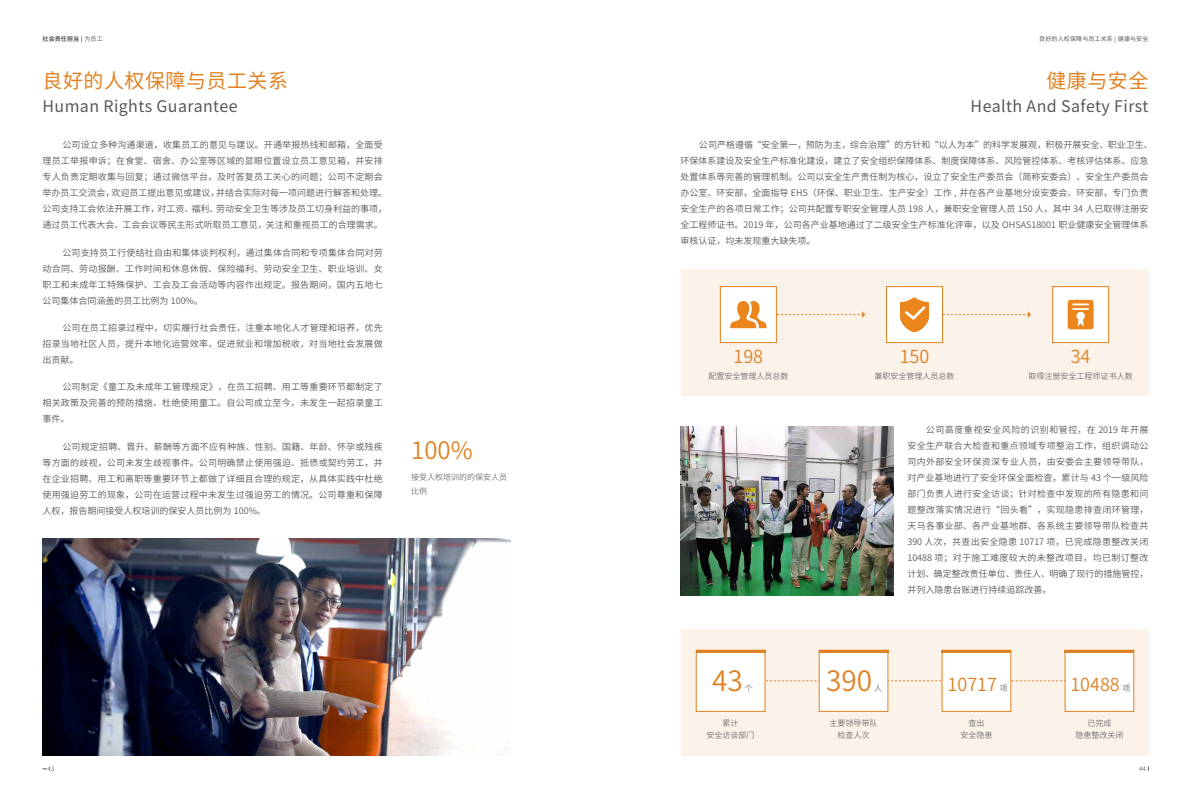
<style>
.page{position:relative;width:1191px;height:808px;background:#fff}
.page>*{position:absolute;margin:0;border:0;box-sizing:border-box;transform-origin:0 0}
.t1{font:28px "Source Han Sans CN";color:#e08224}
.t2{font:24px "Source Han Sans CN";color:#e08224}
.t3{font:20px "Source Han Sans CN";letter-spacing:.025em;color:#e08224}
.t4{font:18px "Source Han Sans CN";color:#e08224}
.t5{font:16px "Source Han Sans CN";letter-spacing:.025em;color:#585857}
.t6{font:9px/16px "Source Han Sans CN";color:#585857;text-align:justify}
.t7{font:8px/12.3px "Source Han Sans CN";color:#727171;text-align:center}
.t8{font:6px "Source Han Sans CN";letter-spacing:.025em;color:#585857}
.t9{font:700 6px "Source Han Sans CN";letter-spacing:.025em;color:#585857}
.t10{font:6px "Source Han Sans CN";color:#585857}
.s1{font-weight:400}
</style>
<div class="page">
<div style="left:681px;top:269px;width:467px;height:126px;background:#fbf2e9"></div>
<div style="left:681px;top:629px;width:467px;height:126px;background:#fbf2e9"></div>
<img style="left:43px;top:539px;width:467px;height:216px">
<svg style="left:695px;top:650px;width:439px;height:62px"></svg>
<img style="left:680px;top:427px;width:213px;height:168px">
<svg style="left:886px;top:286px;width:145px;height:57px"></svg>
<svg style="left:720px;top:286px;width:145px;height:57px"></svg>
<svg style="left:1052px;top:286px;width:57px;height:57px"></svg>
<p class="t9" style="left:43px;top:35px;width:62px">社会责任担当 | <span class="s1">为员工</span></p>
<p class="t8" style="left:1039px;top:35px;width:111px">良好的人权保障与员工关系 | 健康与安全</p>
<h3 class="t3" style="left:43px;top:69px;width:247px">良好的人权保障与员工关系</h3>
<h3 class="t3" style="left:1046px;top:69px;width:103px">健康与安全</h3>
<h3 class="t5" style="left:43px;top:97px;width:197px">Human Rights Guarantee</h3>
<h3 class="t5" style="left:970px;top:97px;width:179px">Health And Safety First</h3>
<p class="t6" style="left:43px;top:137px;width:346px;text-align:left;text-indent:20px">公司设立多种沟通渠道，收集员工的意见与建议。开通举报热线和邮箱，全面受理员工举报申诉；在食堂、宿舍、办公室等区域的显眼位置设立员工意见箱，并安排专人负责定期收集与回复；通过微信平台，及时答复员工关心的问题；公司不定期会举办员工交流会，欢迎员工提出意见或建议，并结合实际对每一项问题进行解答和处理。公司支持工会依法开展工作，对工资、福利、劳动安全卫生等涉及员工切身利益的事项，通过员工代表大会、工会会议等民主形式听取员工意见，关注和重视员工的合理需求。</p>
<p class="t6" style="left:43px;top:244px;width:342px;text-indent:20px">公司支持员工行使结社自由和集体谈判权利，通过集体合同和专项集体合同对劳动合同、劳动报酬、工作时间和休息休假、保险福利、劳动安全卫生、职业培训、女职工和未成年工特殊保护、工会及工会活动等内容作出规定。报告期间，国内五地七公司集体合同涵盖的员工比例为 100%。</p>
<p class="t6" style="left:43px;top:320px;width:342px;text-indent:20px">公司在员工招录过程中，切实履行社会责任，注重本地化人才管理和培养，优先招录当地社区人员，提升本地化运营效率，促进就业和增加税收，对当地社会发展做出贡献。</p>
<p class="t6" style="left:43px;top:379px;width:342px;text-indent:20px">公司制定《童工及未成年工管理规定》，在员工招聘、用工等重要环节都制定了相关政策及完善的预防措施，杜绝使用童工。自公司成立至今，未发生一起招录童工事件。</p>
<p class="t6" style="left:43px;top:439px;width:342px;text-indent:20px">公司规定招聘、晋升、薪酬等方面不应有种族、性别、国籍、年龄、怀孕或残疾等方面的歧视，公司未发生歧视事件。公司明确禁止使用强迫、抵债或契约劳工，并在企业招聘、用工和离职等重要环节上都做了详细且合理的规定，从具体实践中杜绝使用强迫劳工的现象，公司在运营过程中未发生过强迫劳工的情况。公司尊重和保障人权，报告期间接受人权培训的保安人员比例为 100%。</p>
<h2 class="t2" style="left:411px;top:437px;width:63px">100%</h2>
<p class="t7" style="left:411px;top:470px;width:97px;line-height:14.3px;text-align:left">接受人权培训的的保安人员比例</p>
<p class="t6" style="left:680px;top:137px;width:474px;text-align:left;text-indent:18px">公司严格遵循“安全第一，预防为主，综合治理”的方针和“以人为本”的科学发展观，积极开展安全、职业卫生、环保体系建设及安全生产标准化建设，建立了安全组织保障体系、制度保障体系、风险管控体系、考核评估体系、应急处置体系等完善的管理机制。公司以安全生产责任制为核心，设立了安全生产委员会（简称安委会）、安全生产委员会办公室、环安部，全面指导 EHS（环保、职业卫生、生产安全）工作 , 并在各产业基地分设安委会、环安部，专门负责安全生产的各项日常工作；公司共配置专职安全管理人员 198 人，兼职安全管理人员 150 人，其中 34 人已取得注册安全工程师证书。2019 年，公司各产业基地通过了二级安全生产标准化评审，以及 OHSAS18001 职业健康安全管理体系审核认证，均未发现重大缺失项。</p>
<h3 class="t4" style="left:733px;top:346px;width:31px">198</h3>
<h3 class="t4" style="left:899px;top:346px;width:31px">150</h3>
<h3 class="t4" style="left:1070px;top:346px;width:21px">34</h3>
<p class="t7" style="left:708px;top:370px;width:81px">配置安全管理人员总数</p>
<p class="t7" style="left:874px;top:370px;width:81px">兼职安全管理人员总数</p>
<p class="t7" style="left:1028px;top:370px;width:105px">取得注册安全工程师证书人数</p>
<p class="t6" style="left:907px;top:422px;width:243px;text-indent:18px">公司高度重视安全风险的识别和管控，在 2019 年开展安全生产联合大检查和重点领域专项整治工作，组织调动公司内外部安全环保资深专业人员，由安委会主要领导带队，对产业基地进行了安全环保全面检查，累计与 43 个一级风险部门负责人进行安全访谈；针对检查中发现的所有隐患和问题整改落实情况进行“回头看”，实现隐患排查闭环管理，天马各事业部、各产业基地群、各系统主要领导带队检查共390 人次，共查出安全隐患 10717 项，已完成隐患整改关闭10488 项；对于施工难度较大的未整改项目，均已制订整改计划、确定整改责任单位、责任人、明确了现行的措施管控，并列入隐患台账进行持续追踪改善。</p>
<h1 class="t1" style="left:712px;top:665px;width:32px">43</h1>
<p class="t7" style="left:744px;top:682px;width:9px">个</p>
<h1 class="t1" style="left:826px;top:665px;width:48px">390</h1>
<p class="t7" style="left:874px;top:682px;width:9px">人</p>
<h3 class="t4" style="left:947px;top:674px;width:51px">10717</h3>
<p class="t7" style="left:999px;top:682px;width:9px">项</p>
<h3 class="t4" style="left:1070px;top:674px;width:51px">10488</h3>
<p class="t7" style="left:1122px;top:682px;width:9px">项</p>
<p class="t7" style="left:706px;top:717px;width:49px">累计<br>安全访谈部门</p>
<p class="t7" style="left:829px;top:717px;width:49px">主要领导带队检查人次</p>
<p class="t7" style="left:960px;top:717px;width:33px">查出<br>安全隐患</p>
<p class="t7" style="left:1075px;top:717px;width:49px">已完成<br>隐患整改关闭</p>
<p class="t10" style="left:48px;top:765px;width:8px">43</p>
<p class="t10" style="left:1139px;top:765px;width:8px">44</p>
</div>
